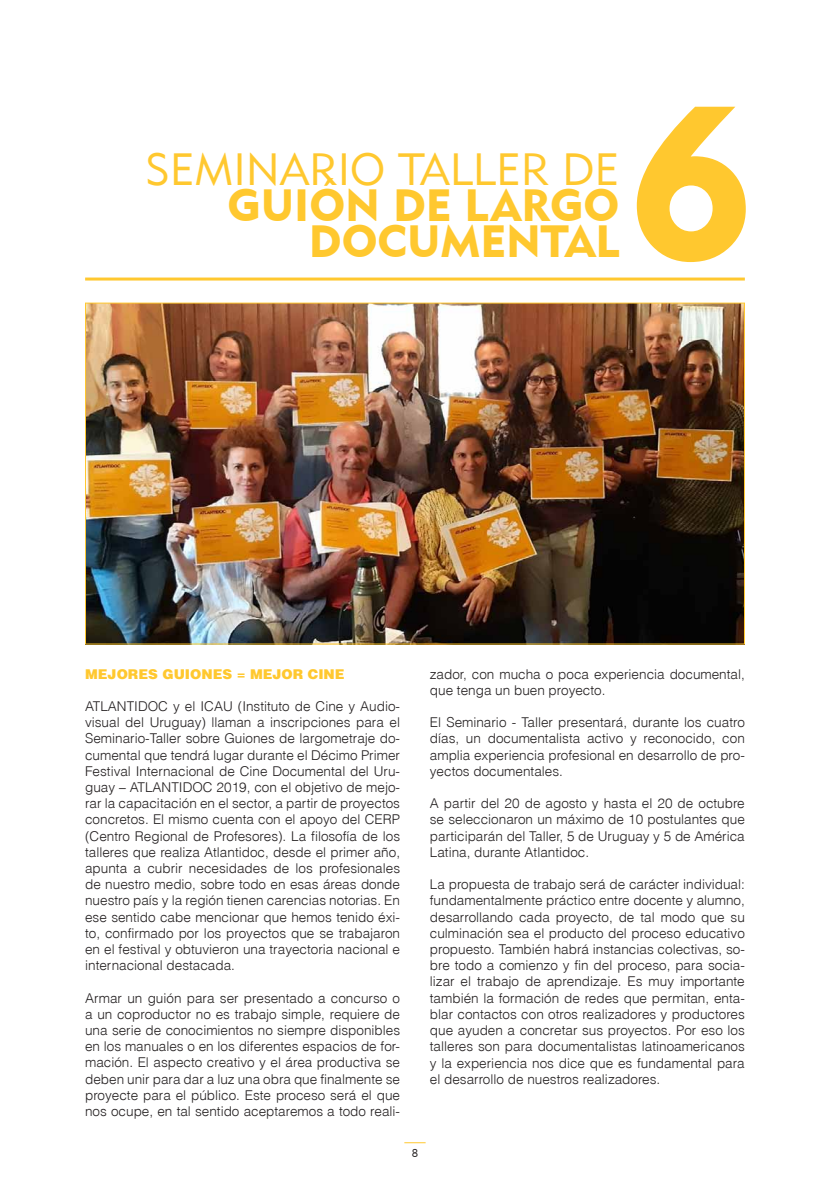
<style>
.page{position:relative;width:830px;height:1191px;background:#fff}
.page>*{position:absolute;margin:0;border:0;box-sizing:border-box;transform-origin:0 0}
.t1{font:212.7px "Geometric 415 BT Black A";color:#ffc82f}
.t2{font:45px/36px "Geometric 415 BT Black A";color:#ffc82f;text-align:right}
.t3{font:45px "Geometric 415 BT Lite A";color:#ffc82f}
.t4{font:13.5px/16.2px "Switzerland Light Plain";color:#231f20;text-align:justify}
.t5{font:13.5px "Switzerland Black Plain";color:#ffc82f}
.t6{font:11.25px "Geometric 415 BT Lite A";color:#231f20}
</style>
<div class="page">
<hr style="left:85px;top:277px;width:659px;height:3px;background:#ffc82f">
<img style="left:87px;top:305px;width:655px;height:337px">
<svg style="left:404px;top:1142px;width:21px;height:1px"></svg>
<h2 class="t3" style="left:145px;top:142px;width:114px">SEMINARIO</h2>
<h2 class="t3" style="left:398px;top:142px;width:27px">TALLER</h2>
<h2 class="t3" style="left:562px;top:142px;width:26px">DE</h2>
<h2 class="t2" style="left:227px;top:187px;width:393px">GUIÓN DE LARGO<br>DOCUMENTAL</h2>
<h1 class="t1" style="left:629px;top:52px;width:125px">6</h1>
<p class="t5" style="left:85px;top:665px;width:24px">MEJORES</p>
<p class="t5" style="left:162px;top:665px;width:11px">GUIONES</p>
<p class="t5" style="left:236px;top:665px;width:37px">= MEJOR</p>
<p class="t5" style="left:308px;top:665px;width:10px">CINE</p>
<p class="t4" style="left:85px;top:697px;width:316px">ATLANTIDOC y el ICAU (Instituto de Cine y Audio&shy;visual del Uruguay) llaman a inscripciones para el Seminario-Taller sobre Guiones de largometraje do&shy;cumental que tendrá lugar durante el Décimo Primer Festival Internacional de Cine Documental del Uru&shy;guay – ATLANTIDOC 2019, con el objetivo de mejo&shy;rar la capacitación en el sector, a partir de proyectos concretos. El mismo cuenta con el apoyo del CERP (Centro Regional de Profesores). La filosofía de los talleres que realiza Atlantidoc, desde el primer año, apunta a cubrir necesidades de los profesionales de nuestro medio, sobre todo en esas áreas donde nuestro país y la región tienen carencias notorias. En ese sentido cabe mencionar que hemos tenido éxi&shy;to, confirmado por los proyectos que se trabajaron en el festival y obtuvieron una trayectoria nacional e internacional destacada.</p>
<p class="t4" style="left:85px;top:989px;width:316px">Armar un guión para ser presentado a concurso o a un coproductor no es trabajo simple, requiere de una serie de conocimientos no siempre disponibles en los manuales o en los diferentes espacios de for&shy;mación. El aspecto creativo y el área productiva se deben unir para dar a luz una obra que finalmente se proyecte para el público. Este proceso será el que nos ocupe, en tal sentido aceptaremos a todo reali-</p>
<p class="t4" style="left:429px;top:665px;width:316px">zador, con mucha o poca experiencia documental, que tenga un buen proyecto.</p>
<p class="t4" style="left:429px;top:714px;width:316px">El Seminario - Taller presentará, durante los cuatro días, un documentalista activo y reconocido, con amplia experiencia profesional en desarrollo de pro&shy;yectos documentales.</p>
<p class="t4" style="left:429px;top:795px;width:316px">A partir del 20 de agosto y hasta el 20 de octubre se seleccionaron un máximo de 10 postulantes que participarán del Taller, 5 de Uruguay y 5 de América Latina, durante Atlantidoc.</p>
<p class="t4" style="left:429px;top:876px;width:316px">La propuesta de trabajo será de carácter individual: fundamentalmente práctico entre docente y alumno, desarrollando cada proyecto, de tal modo que su culminación sea el producto del proceso educativo propuesto. También habrá instancias colectivas, so&shy;bre todo a comienzo y fin del proceso, para socia&shy;lizar el trabajo de aprendizaje. Es muy importante también la formación de redes que permitan, enta&shy;blar contactos con otros realizadores y productores que ayuden a concretar sus proyectos. Por eso los talleres son para documentalistas latinoamericanos y la experiencia nos dice que es fundamental para el desarrollo de nuestros realizadores.</p>
<p class="t6" style="left:411px;top:1146px;width:8px">8</p>
</div>
